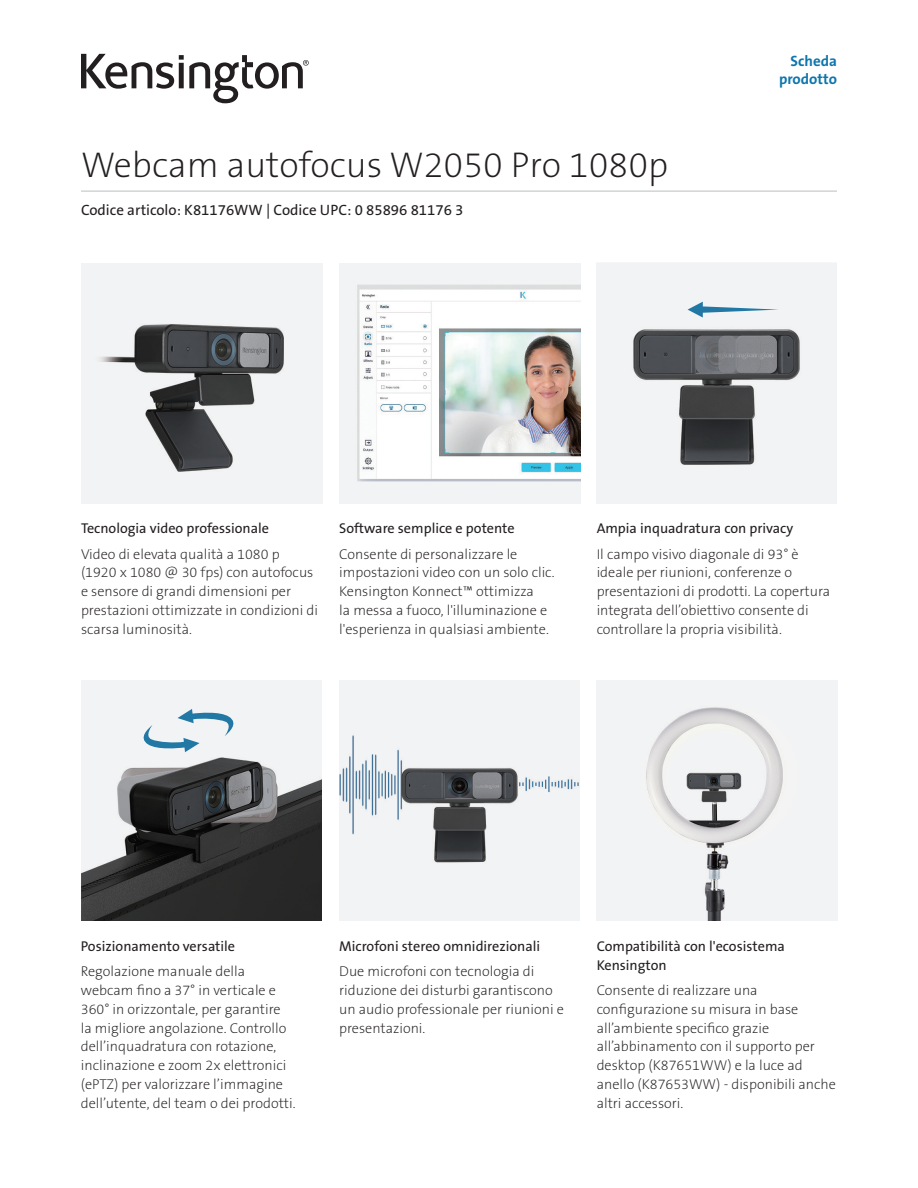
<style>
.page{position:relative;width:918px;height:1188px;background:#fff}
.page>*{position:absolute;margin:0;border:0;box-sizing:border-box;transform-origin:0 0}
.Product_Name{font:36px "The Sans KENSINGTON2 XL";color:#231f20}
.Part_No__UPC{font:15px "The Sans KENSINGTON5 Rg";color:#231f20}
.Filetype_Header_Blue{font:15px "The Sans KENSINGTON7 Bd";color:#0e76ae}
.t1{font:14.25px/18.8px "The Sans KENSINGTON2 XL";color:#231f20}
.t2{font:14.25px/18.8px "The Sans KENSINGTON5 Rg";color:#231f20}
</style>
<div class="page">
<hr style="left:81px;top:191px;width:756px;height:1px;background:#bcbdc0">
<svg style="left:81px;top:54px;width:228px;height:49px"></svg>
<img style="left:597px;top:263px;width:240px;height:240px">
<img style="left:82px;top:263px;width:240px;height:240px">
<img style="left:340px;top:263px;width:240px;height:240px">
<svg style="left:688px;top:302px;width:91px;height:16px"></svg>
<img style="left:81px;top:681px;width:240px;height:240px">
<img style="left:597px;top:681px;width:240px;height:240px">
<img style="left:339px;top:681px;width:241px;height:240px">
<svg style="left:137px;top:709px;width:103px;height:43px"></svg>
<h1 class="Product_Name" style="left:81px;top:146px;width:589px">Webcam autofocus W2050 Pro 1080p</h1>
<h2 class="Part_No__UPC" style="left:81px;top:202px;width:384px">Codice articolo: K81176WW | Codice UPC: 0 85896 81176 3</h2>
<p class="Filetype_Header_Blue" style="left:791px;top:53px;width:48px">Scheda</p>
<p class="Filetype_Header_Blue" style="left:779px;top:71px;width:59px">prodotto</p>
<p class="t2" style="left:81px;top:519px;width:190px">Tecnologia video professionale</p>
<p class="t1" style="left:81px;top:545px;width:239px">Video di elevata qualità a 1080 p (1920 x 1080 @ 30 fps) con autofocus e sensore di grandi dimensioni per prestazioni ottimizzate in condizioni di scarsa luminosità.</p>
<p class="t2" style="left:339px;top:519px;width:177px">Software semplice e potente</p>
<p class="t1" style="left:339px;top:545px;width:217px">Consente di personalizzare le impostazioni video con un solo clic.<br>Kensington Konnect™ ottimizza<br>la messa a fuoco, l'illuminazione e l'esperienza in qualsiasi ambiente.</p>
<p class="t2" style="left:597px;top:519px;width:198px">Ampia inquadratura con privacy</p>
<p class="t1" style="left:597px;top:545px;width:235px">Il campo visivo diagonale di 93° è ideale per riunioni, conferenze o presentazioni di prodotti. La copertura integrata dell’obiettivo consente di controllare la propria visibilità.</p>
<p class="t2" style="left:81px;top:937px;width:156px">Posizionamento versatile</p>
<p class="t1" style="left:81px;top:963px;width:216px">Regolazione manuale della webcam fino a 37° in verticale e 360° in orizzontale, per garantire<br>la migliore angolazione. Controllo dell’inquadratura con rotazione, inclinazione e zoom 2x elettronici (ePTZ) per valorizzare l’immagine dell’utente, del team o dei prodotti.</p>
<p class="t2" style="left:339px;top:937px;width:203px">Microfoni stereo omnidirezionali</p>
<p class="t1" style="left:339px;top:963px;width:226px">Due microfoni con tecnologia di riduzione dei disturbi garantiscono un audio professionale per riunioni e presentazioni.</p>
<p class="t2" style="left:597px;top:937px;width:190px">Compatibilità con l'ecosistema<br>Kensington</p>
<p class="t1" style="left:597px;top:981px;width:241px">Consente di realizzare una configurazione su misura in base all’ambiente specifico grazie all’abbinamento con il supporto per desktop (K87651WW) e la luce ad anello (K87653WW) - disponibili anche altri accessori.</p>
</div>
